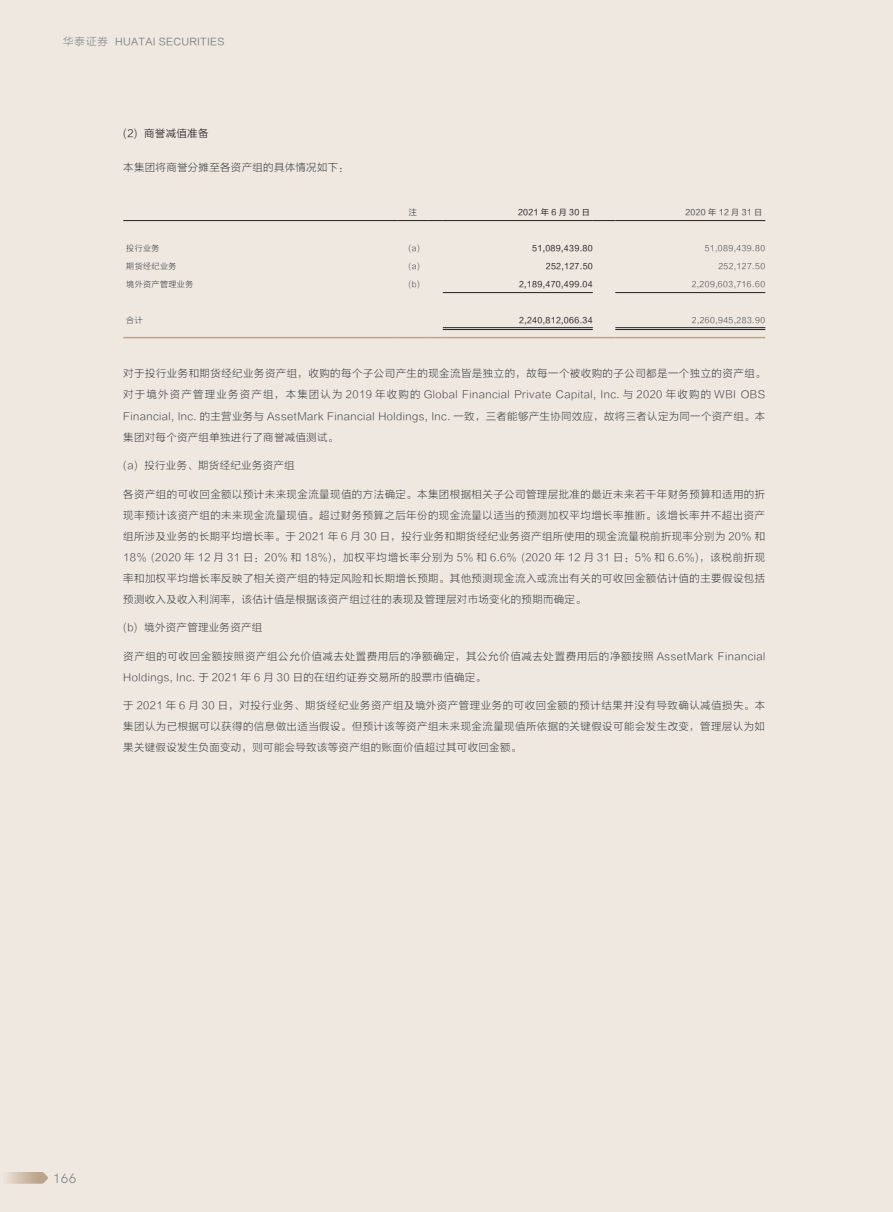
<style>
.page{position:relative;width:893px;height:1212px;background:#efe8e1}
.page>*{position:absolute;margin:0;border:0;box-sizing:border-box;transform-origin:0 0}
.t1{font:13.5px "HK Grotesk";color:#808285}
.t2{font:10.5px/21px "FZLTXHK GBK1 0";letter-spacing:.025em;color:#4b4c4d;text-align:justify}
.t3{font:10.5px "FZLTXHK GBK1 0";letter-spacing:.025em;color:#231f20}
.t4{font:9.75px "FZLTHJW GB1 0";letter-spacing:.025em;color:#808285}
.t5{font:8.1px "FZLTXHK GBK1 0";letter-spacing:.045em;color:#4b4c4d}
.t6{font:8.1px "FZLTHJW GB1 0";letter-spacing:.045em;color:#231f20}
.t7{font:8.1px "FZLTHJW GB1 0";letter-spacing:.045em;color:#4b4c4d}
.t8{font:8.1px "FZLTHJW GB1 0";letter-spacing:.295em;color:#231f20}
.s1{font-family:"FZLTXHJW GB1 0";font-size:10.5px}
</style>
<div class="page">
<svg style="left:6px;top:1172px;width:42px;height:12px"></svg>
<hr style="left:123px;top:220px;width:275px;height:1px;background:#231f20">
<hr style="left:398px;top:220px;width:30px;height:1px;background:#231f20">
<svg style="left:428px;top:220px;width:15px;height:1px"></svg>
<hr style="left:443px;top:220px;width:150px;height:1px;background:#231f20">
<svg style="left:593px;top:220px;width:22px;height:1px"></svg>
<hr style="left:615px;top:220px;width:150px;height:1px;background:#231f20">
<hr style="left:123px;top:337px;width:275px;height:1px;background:#bba589">
<hr style="left:398px;top:337px;width:30px;height:1px;background:#bba589">
<svg style="left:428px;top:337px;width:15px;height:1px"></svg>
<hr style="left:443px;top:337px;width:150px;height:1px;background:#bba589">
<svg style="left:593px;top:337px;width:22px;height:1px"></svg>
<hr style="left:615px;top:337px;width:150px;height:1px;background:#bba589">
<hr style="left:443px;top:292px;width:150px;height:1px;background:#231f20">
<hr style="left:615px;top:292px;width:150px;height:1px;background:#231f20">
<hr style="left:443px;top:327px;width:150px;height:1px;background:#231f20">
<hr style="left:443px;top:329px;width:150px;height:1px;background:#231f20">
<hr style="left:615px;top:327px;width:150px;height:1px;background:#231f20">
<hr style="left:615px;top:329px;width:150px;height:1px;background:#231f20">
<p class="t4" style="left:63px;top:36px;width:163px"><span class="s1">华泰证券</span> HUATAI SECURITIES</p>
<p class="t3" style="left:123px;top:127px;width:87px">(2) 商誉减值准备</p>
<p class="t2" style="left:123px;top:157px;width:227px">本集团将商誉分摊至各资产组的具体情况如下：</p>
<p class="t7" style="left:409px;top:207px;width:10px">注</p>
<p class="t8" style="left:518px;top:207px;width:73px">2021年6月30日</p>
<p class="t7" style="left:685px;top:207px;width:78px">2020 年 12 月 31 日</p>
<p class="t5" style="left:126px;top:243px;width:35px">投行业务</p>
<p class="t5" style="left:409px;top:243px;width:13px">(a)</p>
<p class="t6" style="left:532px;top:243px;width:62px">51,089,439.80</p>
<p class="t5" style="left:705px;top:243px;width:62px">51,089,439.80</p>
<p class="t5" style="left:126px;top:261px;width:52px">期货经纪业务</p>
<p class="t5" style="left:409px;top:261px;width:13px">(a)</p>
<p class="t6" style="left:546px;top:261px;width:48px">252,127.50</p>
<p class="t5" style="left:718px;top:261px;width:48px">252,127.50</p>
<p class="t5" style="left:126px;top:279px;width:69px">境外资产管理业务</p>
<p class="t5" style="left:409px;top:279px;width:13px">(b)</p>
<p class="t6" style="left:519px;top:279px;width:75px">2,189,470,499.04</p>
<p class="t5" style="left:692px;top:279px;width:75px">2,209,603,716.60</p>
<p class="t5" style="left:126px;top:315px;width:18px">合计</p>
<p class="t6" style="left:519px;top:315px;width:75px">2,240,812,066.34</p>
<p class="t5" style="left:692px;top:315px;width:75px">2,260,945,283.90</p>
<p class="t2" style="left:123px;top:363px;width:644px">对于投行业务和期货经纪业务资产组，收购的每个子公司产生的现金流皆是独立的，故每一个被收购的子公司都是一个独立的资产组。对于境外资产管理业务资产组，本集团认为 2019 年收购的 Global Financial Private Capital, Inc. 与 2020 年收购的 WBI OBS Financial, Inc. 的主营业务与 AssetMark Financial Holdings, Inc. 一致，三者能够产生协同效应，故将三者认定为同一个资产组。本集团对每个资产组单独进行了商誉减值测试。</p>
<p class="t2" style="left:123px;top:455px;width:173px">(a) 投行业务、期货经纪业务资产组</p>
<p class="t2" style="left:123px;top:483px;width:644px">各资产组的可收回金额以预计未来现金流量现值的方法确定。本集团根据相关子公司管理层批准的最近未来若干年财务预算和适用的折现率预计该资产组的未来现金流量现值。超过财务预算之后年份的现金流量以适当的预测加权平均增长率推断。该增长率并不超出资产组所涉及业务的长期平均增长率。于 2021 年 6 月 30 日，投行业务和期货经纪业务资产组所使用的现金流量税前折现率分别为 20% 和18% (2020 年 12 月 31 日：20% 和 18%)，加权平均增长率分别为 5% 和 6.6% (2020 年 12 月 31 日：5% 和 6.6%)，该税前折现率和加权平均增长率反映了相关资产组的特定风险和长期增长预期。其他预测现金流入或流出有关的可收回金额估计值的主要假设包括预测收入及收入利润率，该估计值是根据该资产组过往的表现及管理层对市场变化的预期而确定。</p>
<p class="t2" style="left:123px;top:617px;width:141px">(b) 境外资产管理业务资产组</p>
<p class="t2" style="left:123px;top:645px;width:644px">资产组的可收回金额按照资产组公允价值减去处置费用后的净额确定，其公允价值减去处置费用后的净额按照 AssetMark Financial<br>Holdings, Inc. 于 2021 年 6 月 30 日的在纽约证券交易所的股票市值确定。</p>
<p class="t2" style="left:123px;top:695px;width:644px">于 2021 年 6 月 30 日，对投行业务、期货经纪业务资产组及境外资产管理业务的可收回金额的预计结果并没有导致确认减值损失。本集团认为已根据可以获得的信息做出适当假设。但预计该等资产组未来现金流量现值所依据的关键假设可能会发生改变，管理层认为如果关键假设发生负面变动，则可能会导致该等资产组的账面价值超过其可收回金额。</p>
<p class="t1" style="left:53px;top:1168px;width:25px">166</p>
</div>
